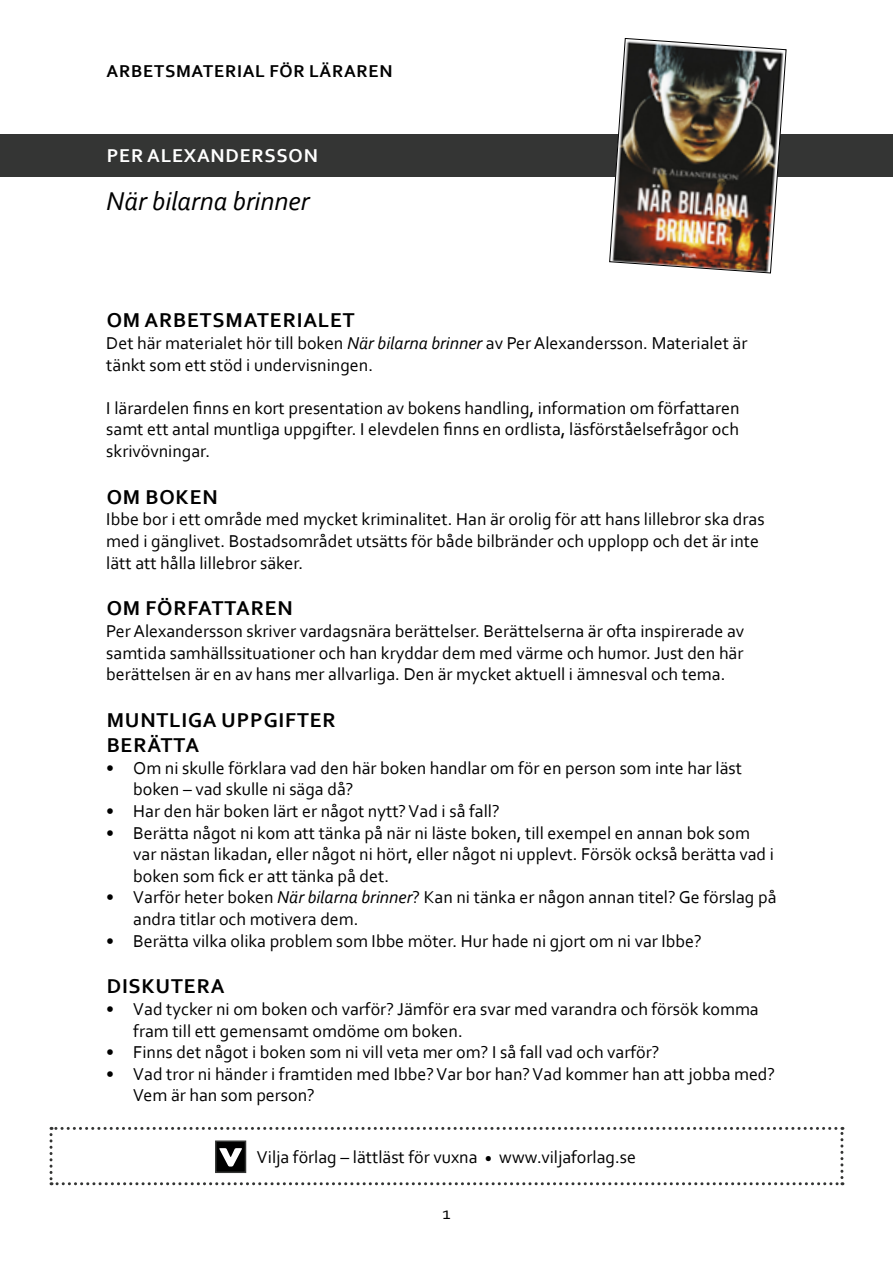
<style>
.page{position:relative;width:893px;height:1263px;background:#fff}
.page>*{position:absolute;margin:0;border:0;box-sizing:border-box;transform-origin:0 0}
.t1{font:italic 27px "Corbel";color:#000}
.t2{font:700 21px/25.2px "Corbel";letter-spacing:.04em;color:#000}
.t3{font:700 19.5px "Corbel";letter-spacing:.04em;color:#fff}
.t4{font:18px/21.6px "Corbel";color:#000}
.t5{font:700 18px "Corbel";letter-spacing:.04em;color:#000}
.s1{font-style:italic}
</style>
<div class="page">
<div style="left:0;top:134px;width:893px;height:42px;background:#343534"></div>
<img style="left:609px;top:38px;width:177px;height:235px">
<svg style="left:50px;top:1127px;width:793px;height:58px"></svg>
<div style="left:215px;top:1140px;width:31px;height:33px;border:2px solid #343534"></div>
<p class="t5" style="left:107px;top:60px;width:287px">ARBETSMATERIAL FÖR LÄRAREN</p>
<p class="t3" style="left:107px;top:144px;width:213px">PER ALEXANDERSSON</p>
<h1 class="t1" style="left:106px;top:184px;width:204px">När bilarna brinner</h1>
<p class="t2" style="left:107px;top:307px;width:250px">OM ARBETSMATERIALET</p>
<p class="t4" style="left:106px;top:332px;width:643px">Det här materialet hör till boken <span class="s1">När bilarna brinner</span> av Per Alexandersson. Materialet är tänkt som ett stöd i undervisningen.</p>
<p class="t4" style="left:106px;top:396px;width:635px;text-align:justify">I lärardelen finns en kort presentation av bokens handling, information om författaren samt ett antal muntliga uppgifter. I elevdelen finns en ordlista, läsförståelsefrågor och skrivövningar.</p>
<p class="t2" style="left:107px;top:484px;width:112px">OM BOKEN</p>
<p class="t4" style="left:106px;top:508px;width:660px">Ibbe bor i ett område med mycket kriminalitet. Han är orolig för att hans lillebror ska dras med i gänglivet. Bostadsområdet utsätts för både bilbränder och upplopp och det är inte lätt att hålla lillebror säker.</p>
<p class="t2" style="left:107px;top:595px;width:188px">OM FÖRFATTAREN</p>
<p class="t4" style="left:106px;top:620px;width:639px;text-align:justify">Per Alexandersson skriver vardagsnära berättelser. Berättelserna är ofta inspirerade av samtida samhällssituationer och han kryddar dem med värme och humor. Just den här berättelsen är en av hans mer allvarliga. Den är mycket aktuell i ämnesval och tema.</p>
<p class="t2" style="left:107px;top:707px;width:230px">MUNTLIGA UPPGIFTER<br>BERÄTTA</p>
<p class="t4" style="left:133px;top:756px;width:610px;text-indent:-27px">• Om ni skulle förklara vad den här boken handlar om för en person som inte har läst boken – vad skulle ni säga då?</p>
<p class="t4" style="left:106px;top:800px;width:395px">• Har den här boken lärt er något nytt? Vad i så fall?</p>
<p class="t4" style="left:133px;top:821px;width:642px;text-indent:-27px">• Berätta något ni kom att tänka på när ni läste boken, till exempel en annan bok som var nästan likadan, eller något ni hört, eller något ni upplevt. Försök också berätta vad i boken som fick er att tänka på det.</p>
<p class="t4" style="left:133px;top:886px;width:645px;text-indent:-27px">• Varför heter boken <span class="s1">När bilarna brinner</span>? Kan ni tänka er någon annan titel? Ge förslag på andra titlar och motivera dem.</p>
<p class="t4" style="left:106px;top:929px;width:597px">• Berätta vilka olika problem som Ibbe möter. Hur hade ni gjort om ni var Ibbe?</p>
<p class="t2" style="left:107px;top:973px;width:119px">DISKUTERA</p>
<p class="t4" style="left:133px;top:998px;width:627px;text-indent:-27px">• Vad tycker ni om boken och varför? Jämför era svar med varandra och försök komma fram till ett gemensamt omdöme om boken.</p>
<p class="t4" style="left:106px;top:1041px;width:555px">• Finns det något i boken som ni vill veta mer om? I så fall vad och varför?</p>
<p class="t4" style="left:133px;top:1062px;width:643px;text-indent:-27px">• Vad tror ni händer i framtiden med Ibbe? Var bor han? Vad kommer han att jobba med?<br>Vem är han som person?</p>
<p class="t4" style="left:257px;top:1145px;width:381px">Vilja förlag – lättläst för vuxna <sub>•</sub> www.viljaforlag.se</p>
<p class="t4" style="left:442px;top:1202px;width:10px">1</p>
</div>
